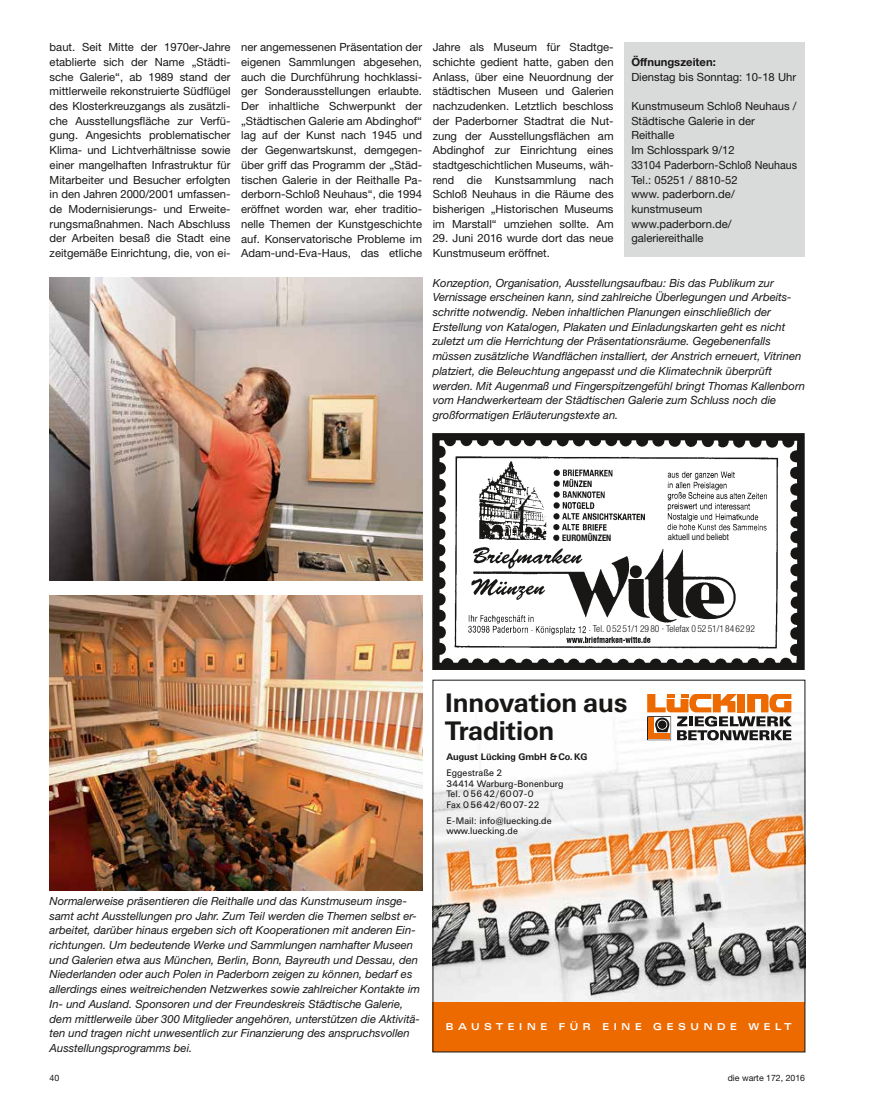
<style>
.page{position:relative;width:869px;height:1099px;background:#fff}
.page>*{position:absolute;margin:0;border:0;box-sizing:border-box;transform-origin:0 0}
.t1{font:700 26.25px/27.8px "Univers L";letter-spacing:-.005em;color:#181716}
.t2{font:11.25px/14.8px "Helvetica Neue LT Std";color:#181716;text-align:justify}
.t3{font:italic 11.25px/14.8px "Helvetica Neue LT Std";color:#181716}
.t4{font:700 9.88px "Univers Extended BQ";letter-spacing:.475em;color:#fff}
.t5{font:300 condensed 9.5px "Helvetica Neue";color:#181716}
.t6{font:9.38px/10.5px "Univers L";color:#181716}
.t7{font:700 9.38px/16px "Univers L";color:#181716}
.t8{font:8.88px "Helvetica";color:#181716;scale:.85 1}
.t9{font:700 condensed 8.88px "Helvetica Neue";color:#181716}
.t10{font:8.75px "Helvetica Neue LT Std";color:#181716}
.s1{font-weight:700}
.s2{font-weight:400}
</style>
<div class="page">
<img style="left:434px;top:712px;width:368px;height:290px">
<div style="left:432px;top:1002px;width:372px;height:50px;background:#ed6a00"></div>
<svg style="left:647px;top:694px;width:144px;height:46px"></svg>
<img style="left:440px;top:441px;width:356px;height:221px">
<div style="left:592px;top:625px;width:174px;height:9px;background:#fff"></div>
<div style="left:667px;top:533px;width:104px;height:10px;background:#fff"></div>
<div style="left:562px;top:533px;width:59px;height:12px;background:#fff"></div>
<div style="left:432px;top:433px;width:372px;height:237px;border:7px solid #181716"></div>
<div style="left:624px;top:43px;width:180px;height:214px;background:#d9dada"></div>
<img style="left:50px;top:278px;width:372px;height:303px">
<img style="left:50px;top:595px;width:372px;height:295px">
<p class="t2" style="left:50px;top:40px;width:182px">baut. Seit Mitte der 1970er-Jahre etablierte sich der Name „Städti&shy;sche Galerie“, ab 1989 stand der mittlerweile rekonstruierte Südflügel des Klosterkreuzgangs als zusätzli&shy;che Ausstellungsfläche zur Verfü&shy;gung. Angesichts problematischer Klima- und Lichtverhältnisse sowie einer mangelhaften Infrastruktur für Mitarbeiter und Besucher erfolgten in den Jahren 2000/2001 umfassen&shy;de Modernisierungs- und Erweite&shy;rungsmaßnahmen. Nach Abschluss der Arbeiten besaß die Stadt eine zeitgemäße Einrichtung, die, von ei-</p>
<p class="t2" style="left:241px;top:40px;width:182px">ner angemessenen Präsentation der eigenen Sammlungen abgesehen, auch die Durchführung hochklassi&shy;ger Sonderausstellungen erlaubte.<br>Der inhaltliche Schwerpunkt der „Städtischen Galerie am Abdinghof“ lag auf der Kunst nach 1945 und der Gegenwartskunst, demgegen&shy;über griff das Programm der „Städ&shy;tischen Galerie in der Reithalle Pa&shy;derborn-Schloß Neuhaus“, die 1994 eröffnet worden war, eher traditio&shy;nelle Themen der Kunstgeschichte auf. Konservatorische Probleme im Adam-und-Eva-Haus, das etliche</p>
<p class="t2" style="left:432px;top:40px;width:182px">Jahre als Museum für Stadtge&shy;schichte gedient hatte, gaben den Anlass, über eine Neuordnung der städtischen Museen und Galerien nachzudenken. Letztlich beschloss der Paderborner Stadtrat die Nut&shy;zung der Ausstellungsflächen am Abdinghof zur Einrichtung eines stadtgeschichtlichen Museums, wäh&shy;rend die Kunstsammlung nach Schloß Neuhaus in die Räume des bisherigen „Historischen Museums im Marstall“ umziehen sollte. Am</p>
<p class="t2" style="left:432px;top:231px;width:182px">29. Juni 2016 wurde dort das neue<br>Kunstmuseum eröffnet.</p>
<p class="t2" style="left:631px;top:54px;width:166px"><span class="s1">Öffnungszeiten:<br></span>Dienstag bis Sonntag: 10-18 Uhr</p>
<p class="t2" style="left:631px;top:98px;width:167px;text-align:left">Kunstmuseum Schloß Neuhaus /<br>Städtische Galerie in der<br>Reithalle<br>Im Schlosspark 9/12<br>33104 Paderborn-Schloß Neuhaus<br>Tel.: 05251 / 8810-52<br>www. paderborn.de/ kunstmuseum www.paderborn.de/ galeriereithalle</p>
<p class="t3" style="left:432px;top:275px;width:374px">Konzeption, Organisation, Ausstellungsaufbau: Bis das Publikum zur Vernissage erscheinen kann, sind zahlreiche Überlegungen und Arbeits&shy;schritte notwendig. Neben inhaltlichen Planungen einschließlich der Erstellung von Katalogen, Plakaten und Einladungskarten geht es nicht zuletzt um die Herrichtung der Präsentationsräume. Gegebenenfalls müssen zusätzliche Wandflächen installiert, der Anstrich erneuert, Vitrinen platziert, die Beleuchtung angepasst und die Klimatechnik überprüft werden. Mit Augenmaß und Fingerspitzengefühl bringt Thomas Kallenborn vom Handwerkerteam der Städtischen Galerie zum Schluss noch die großformatigen Erläuterungstexte an.</p>
<p class="t9" style="left:562px;top:533px;width:51px">EUROMÜNZEN</p>
<p class="t8" style="left:667px;top:529px;width:73px">aktuell und beliebt</p>
<p class="t5" style="left:592px;top:623px;width:164px">Tel. 0 52 51/1 29 80 · Telefax 0 52 51/1 84 62 92</p>
<p class="t3" style="left:50px;top:893px;width:372px">Normalerweise präsentieren die Reithalle und das Kunstmuseum insge&shy;samt acht Ausstellungen pro Jahr. Zum Teil werden die Themen selbst er&shy;arbeitet, darüber hinaus ergeben sich oft Kooperationen mit anderen Ein&shy;richtungen. Um bedeutende Werke und Sammlungen namhafter Museen und Galerien etwa aus München, Berlin, Bonn, Bayreuth und Dessau, den Niederlanden oder auch Polen in Paderborn zeigen zu können, bedarf es allerdings eines weitreichenden Netzwerkes sowie zahlreicher Kontakte im In- und Ausland. Sponsoren und der Freundeskreis Städtische Galerie, dem mittlerweile über 300 Mitglieder angehören, unterstützen die Aktivitä&shy;ten und tragen nicht unwesentlich zur Finanzierung des anspruchsvollen Ausstellungsprogramms bei.</p>
<p class="t1" style="left:445px;top:689px;width:183px">Innovation aus<br>Tradition</p>
<p class="t7" style="left:446px;top:749px;width:142px">August Lücking GmbH &amp; Co. KG<br><span class="s2">Eggestraße 2</span></p>
<p class="t6" style="left:446px;top:778px;width:119px">34414 Warburg-Bonenburg<br>Tel. 0 56 42/60 07-0<br>Fax 0 56 42/60 07-22</p>
<p class="t6" style="left:446px;top:815px;width:107px">E-Mail: info@luecking.de www.luecking.de</p>
<p class="t4" style="left:446px;top:1021px;width:347px">BAUSTEINE FÜR EINE GESUNDE WELT</p>
<p class="t10" style="left:50px;top:1073px;width:11px">40</p>
<p class="t10" style="left:727px;top:1073px;width:79px">die warte 172, 2016</p>
</div>
